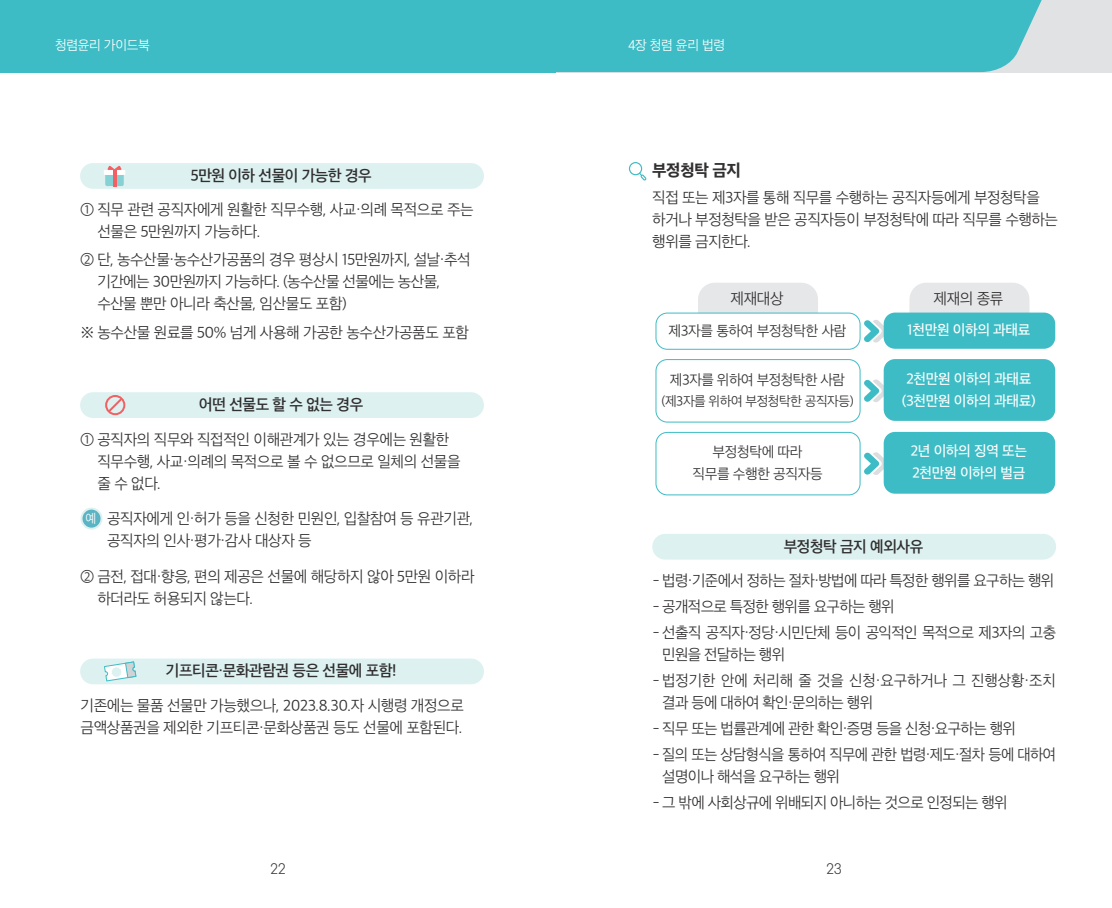
<style>
.page{position:relative;width:1112px;height:908px;background:#fff}
.page>*{position:absolute;margin:0;border:0;box-sizing:border-box;transform-origin:0 0}
.t1{font:16px "SD Gothic Neoa h Ex Bd";letter-spacing:-.025em;color:#312f30}
.t2{font:15px/22px "SD Gothic Neoa c Lt";letter-spacing:-.03em;color:#312f30}
.t3{font:15px "SD Gothic Neoa f Sm";letter-spacing:-.025em;color:#312f30}
.t4{font:15px/22px "SD Gothic Neoa c Lt";letter-spacing:-.005em;color:#312f30}
.t5{font:14px/22px "SD Gothic Neoa e Md";letter-spacing:-.025em;color:#fff;text-align:center}
.t6{font:14px/22px "SD Gothic Neoa c Lt";letter-spacing:-.025em;color:#312f30;text-align:center}
.t7{font:300 13.6px "S Core Dream 3";color:#312f30}
.t8{font:13px "SD Gothic Neoa c Lt";letter-spacing:-.03em;color:#312f30}
.t9{font:13px "SD Gothic Neoa c Lt";letter-spacing:-.025em;color:#fff}
.t10{font:12px "SD Gothic Neoa c Lt";color:#fff}
</style>
<div class="page">
<div style="left:556px;top:0;width:555px;height:72px;background:#e1e2e4"></div>
<div style="left:556px;top:0;width:486px;height:72px;background:#3ebcc5"></div>
<div style="left:0;top:0;width:556px;height:72px;background:#3ebcc5"></div>
<div style="left:80px;top:163px;width:404px;height:26px;background:#ddf1f1;border-radius:13px"></div>
<div style="left:105px;top:172px;width:19px;height:14px;background:#85d1d3;border-radius:2px"></div>
<div style="left:104px;top:170px;width:21px;height:5px;background:#fff"></div>
<svg style="left:107px;top:166px;width:15px;height:4px"></svg>
<hr style="left:113px;top:170px;width:3px;height:16px;background:#f16164">
<div style="left:80px;top:392px;width:404px;height:26px;background:#ddf1f1;border-radius:13px"></div>
<div style="left:105px;top:395px;width:20px;height:20px;border:2px solid #f16164;border-radius:50%"></div>
<svg style="left:106px;top:396px;width:18px;height:18px"></svg>
<div style="left:81px;top:508px;width:20px;height:20px;background:#5ab4c3;border-radius:50%"></div>
<div style="left:80px;top:507px;width:22px;height:22px;border:2px solid #ddf1f1;border-radius:50%"></div>
<div style="left:80px;top:658px;width:404px;height:26px;background:#ddf1f1;border-radius:13px"></div>
<svg style="left:104px;top:661px;width:32px;height:20px"></svg>
<div style="left:652px;top:533px;width:403px;height:26px;background:#ddf1f1;border-radius:13px"></div>
<svg style="left:628px;top:162px;width:18px;height:18px"></svg>
<div style="left:698px;top:283px;width:119px;height:29px;background:#e6e7e9"></div>
<div style="left:909px;top:283px;width:120px;height:29px;background:#e6e7e9"></div>
<div style="left:655px;top:312px;width:205px;height:37px;border:1px solid #3ebcc5;border-radius:11px"></div>
<div style="left:655px;top:359px;width:205px;height:63px;border:1px solid #3ebcc5;border-radius:11px"></div>
<div style="left:655px;top:431px;width:205px;height:64px;border:1px solid #3ebcc5;border-radius:11px"></div>
<svg style="left:864px;top:320px;width:21px;height:23px"></svg>
<svg style="left:864px;top:379px;width:19px;height:23px"></svg>
<svg style="left:864px;top:452px;width:19px;height:23px"></svg>
<div style="left:883px;top:312px;width:171px;height:36px;background:#3ebcc5;border-radius:11px"></div>
<div style="left:883px;top:359px;width:171px;height:61px;background:#3ebcc5;border-radius:11px"></div>
<div style="left:883px;top:431px;width:171px;height:62px;background:#3ebcc5;border-radius:11px"></div>
<p class="t9" style="left:55px;top:39px;width:96px">청렴윤리 가이드북</p>
<p class="t9" style="left:628px;top:39px;width:99px">4장 청렴 윤리 법령</p>
<p class="t3" style="left:191px;top:168px;width:182px">5만원 이하 선물이 가능한 경우</p>
<p class="t2" style="left:97px;top:199px;width:377px;text-indent:-17px">① 직무 관련 공직자에게 원활한 직무수행, 사교·의례 목적으로 주는 선물은 5만원까지 가능하다.</p>
<p class="t2" style="left:97px;top:249px;width:375px;text-indent:-17px">② 단, 농수산물·농수산가공품의 경우 평상시 15만원까지, 설날·추석 기간에는 30만원까지 가능하다. (농수산물 선물에는 농산물, 수산물 뿐만 아니라 축산물, 임산물도 포함)</p>
<p class="t2" style="left:80px;top:321px;width:390px">※ 농수산물 원료를 50% 넘게 사용해 가공한 농수산가공품도 포함</p>
<p class="t3" style="left:199px;top:397px;width:165px">어떤 선물도 할 수 없는 경우</p>
<p class="t2" style="left:97px;top:428px;width:364px;text-indent:-17px">① 공직자의 직무와 직접적인 이해관계가 있는 경우에는 원활한 직무수행, 사교·의례의 목적으로 볼 수 없으므로 일체의 선물을 줄 수 없다.</p>
<p class="t10" style="left:86px;top:512px;width:12px">예</p>
<p class="t2" style="left:107px;top:507px;width:367px">공직자에게 인·허가 등을 신청한 민원인, 입찰참여 등 유관기관, 공직자의 인사·평가·감사 대상자 등</p>
<p class="t2" style="left:97px;top:565px;width:378px;text-indent:-17px">② 금전, 접대·향응, 편의 제공은 선물에 해당하지 않아 5만원 이하라 하더라도 허용되지 않는다.</p>
<p class="t3" style="left:166px;top:663px;width:232px">기프티콘·문화관람권 등은 선물에 포함!</p>
<p class="t2" style="left:80px;top:694px;width:385px">기존에는 물품 선물만 가능했으나, 2023.8.30.자 시행령 개정으로 금액상품권을 제외한 기프티콘·문화상품권 등도 선물에 포함된다.</p>
<p class="t1" style="left:652px;top:162px;width:90px">부정청탁 금지</p>
<p class="t2" style="left:652px;top:187px;width:407px">직접 또는 제3자를 통해 직무를 수행하는 공직자등에게 부정청탁을 하거나 부정청탁을 받은 공직자등이 부정청탁에 따라 직무를 수행하는 행위를 금지한다.</p>
<p class="t2" style="left:730px;top:288px;width:54px">제재대상</p>
<p class="t2" style="left:933px;top:288px;width:71px">제재의 종류</p>
<p class="t6" style="left:668px;top:319px;width:179px">제3자를 통하여 부정청탁한 사람</p>
<p class="t6" style="left:669px;top:368px;width:177px">제3자를 위하여 부정청탁한 사람</p>
<p class="t8" style="left:661px;top:394px;width:194px">(제3자를 위하여 부정청탁한 공직자등)</p>
<p class="t6" style="left:692px;top:441px;width:132px">부정청탁에 따라 직무를 수행한 공직자등</p>
<p class="t5" style="left:906px;top:319px;width:125px">1천만원 이하의 과태료</p>
<p class="t5" style="left:901px;top:367px;width:135px">2천만원 이하의 과태료 (3천만원 이하의 과태료)</p>
<p class="t5" style="left:910px;top:440px;width:118px;text-align:left">2년 이하의 징역 또는<br>2천만원 이하의 벌금</p>
<p class="t3" style="left:783px;top:538px;width:141px">부정청탁 금지 예외사유</p>
<p class="t2" style="left:652px;top:569px;width:403px">- 법령·기준에서 정하는 절차·방법에 따라 특정한 행위를 요구하는 행위</p>
<p class="t2" style="left:652px;top:595px;width:243px">- 공개적으로 특정한 행위를 요구하는 행위</p>
<p class="t2" style="left:662px;top:621px;width:395px;text-indent:-10px">- 선출직 공직자·정당·시민단체 등이 공익적인 목적으로 제3자의 고충 민원을 전달하는 행위</p>
<p class="t4" style="left:662px;top:669px;width:395px;text-indent:-10px">- 법정기한 안에 처리해 줄 것을 신청·요구하거나 그 진행상황·조치 결과 등에 대하여 확인·문의하는 행위</p>
<p class="t2" style="left:652px;top:717px;width:364px">- 직무 또는 법률관계에 관한 확인·증명 등을 신청·요구하는 행위</p>
<p class="t2" style="left:662px;top:743px;width:395px;text-indent:-10px">- 질의 또는 상담형식을 통하여 직무에 관한 법령·제도·절차 등에 대하여 설명이나 해석을 요구하는 행위</p>
<p class="t2" style="left:652px;top:791px;width:356px">- 그 밖에 사회상규에 위배되지 아니하는 것으로 인정되는 행위</p>
<p class="t7" style="left:270px;top:859px;width:17px">22</p>
<p class="t7" style="left:825px;top:859px;width:17px">23</p>
</div>
